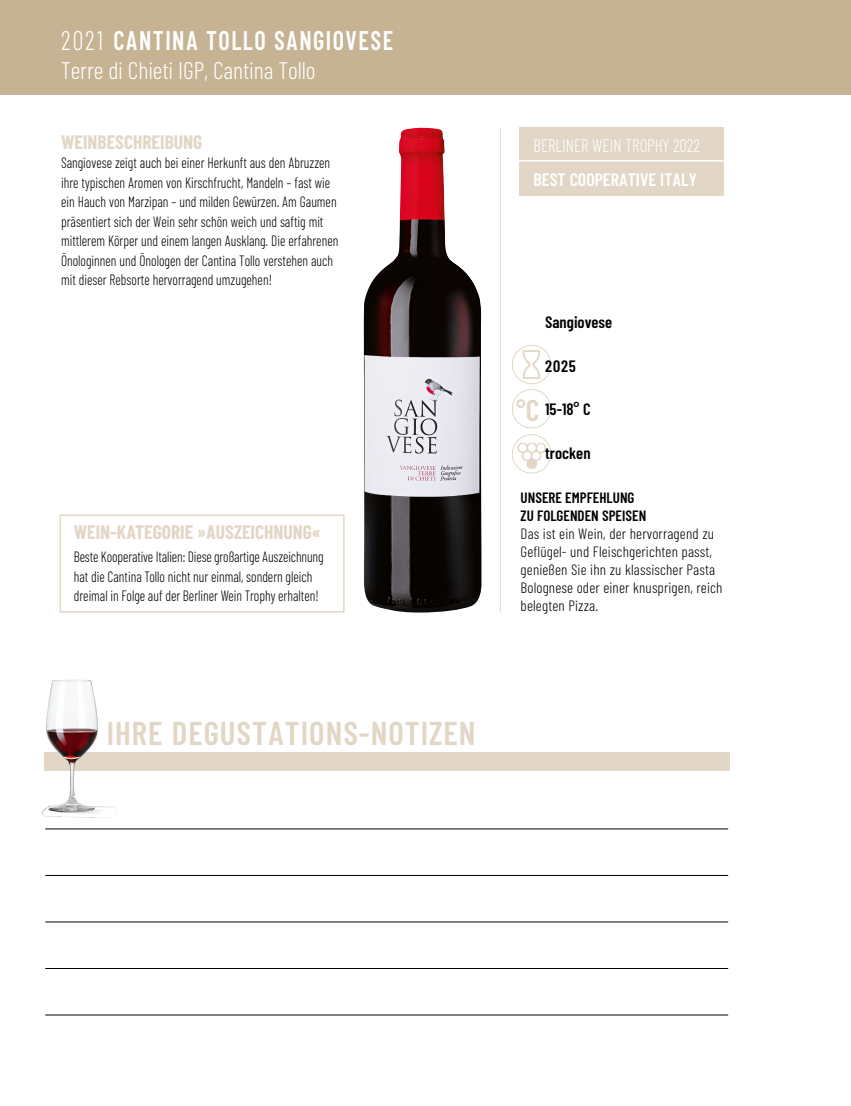
<style>
.page{position:relative;width:851px;height:1106px;background:#fff}
.page>*{position:absolute;margin:0;border:0;box-sizing:border-box;transform-origin:0 0}
.t1{font:600 33px "Barlow Condensed";letter-spacing:.03em;color:#e2d7c6}
.t2{font:600 27px "Barlow Condensed";letter-spacing:.06em;color:#fff;scale:.9 1}
.t3{font:600 27px "Barlow Condensed";color:#e2d7c6}
.t4{font:300 24px "Barlow Condensed";letter-spacing:-.005em;color:#fff}
.t5{font:700 19.5px "Barlow Condensed";color:#e2d7c6}
.t6{font:300 18.15px "Barlow Condensed";color:#fff;scale:.93 1}
.t7{font:600 18px "Barlow Condensed";color:#fff}
.t8{font:600 16.5px "Barlow Condensed";color:#000}
.t9{font:300 15px/19.5px "Barlow Condensed";color:#000;scale:.9 1}
.t10{font:300 15px/18px "Barlow Condensed";color:#000}
.t11{font:600 15px/18px "Barlow Condensed";color:#000}
.s1{font-weight:300}
.s2{font-size:30px}
</style>
<div class="page">
<div style="left:0;top:0;width:850px;height:95px;background:#c6b393"></div>
<img style="left:522px;top:350px;width:19px;height:28px">
<div style="left:512px;top:345px;width:39px;height:39px;border:1px solid #e2d7c6;border-radius:50%"></div>
<img style="left:514px;top:442px;width:34px;height:27px">
<div style="left:512px;top:434px;width:39px;height:39px;border:1px solid #e2d7c6;border-radius:50%"></div>
<div style="left:512px;top:389px;width:39px;height:39px;border:1px solid #e2d7c6;border-radius:50%"></div>
<hr style="left:45px;top:828px;width:683px;height:1px;background:#000">
<hr style="left:45px;top:875px;width:683px;height:1px;background:#000">
<hr style="left:45px;top:921px;width:683px;height:1px;background:#000">
<hr style="left:45px;top:968px;width:683px;height:1px;background:#000">
<hr style="left:45px;top:1014px;width:683px;height:1px;background:#000">
<img style="left:364px;top:128px;width:117px;height:484px">
<div style="left:44px;top:752px;width:685px;height:18px;background:#e2d7c6"></div>
<hr style="left:500px;top:128px;width:1px;height:484px;background:#e2d7c6">
<img style="left:42px;top:679px;width:89px;height:139px">
<div style="left:60px;top:514px;width:284px;height:98px;border:2px solid #e2d7c6"></div>
<div style="left:519px;top:128px;width:204px;height:68px;background:#e2d7c6"></div>
<hr style="left:519px;top:160px;width:204px;height:2px;background:#fff">
<h2 class="t2" style="left:61px;top:23px;width:370px"><span class="s1">2021</span> CANTINA TOLLO SANGIOVESE</h2>
<h3 class="t4" style="left:61px;top:55px;width:256px">Terre di Chieti IGP, Cantina Tollo</h3>
<h3 class="t5" style="left:61px;top:129px;width:143px">WEINBESCHREIBUNG</h3>
<p class="t9" style="left:61px;top:153px;width:309px">Sangiovese zeigt auch bei einer Herkunft aus den Abruzzen ihre typischen Aromen von Kirschfrucht, Mandeln – fast wie ein Hauch von Marzipan – und milden Gewürzen. Am Gaumen präsentiert sich der Wein sehr schön weich und saftig mit mittlerem Körper und einem langen Ausklang. Die erfahrenen Önologinnen und Önologen der Cantina Tollo verstehen auch mit dieser Rebsorte hervorragend umzugehen!</p>
<h3 class="t5" style="left:74px;top:519px;width:248px">WEIN-KATEGORIE »AUSZEICHNUNG«</h3>
<p class="t9" style="left:74px;top:547px;width:279px">Beste Kooperative Italien: Diese großartige Auszeichnung hat die Cantina Tollo nicht nur einmal, sondern gleich dreimal in Folge auf der Berliner Wein Trophy erhalten!</p>
<p class="t6" style="left:533px;top:134px;width:180px">BERLINER WEIN TROPHY 2022</p>
<p class="t7" style="left:533px;top:168px;width:165px">BEST COOPERATIVE ITALY</p>
<p class="t8" style="left:545px;top:312px;width:68px">Sangiovese</p>
<p class="t8" style="left:545px;top:356px;width:32px">2025</p>
<p class="t8" style="left:545px;top:399px;width:47px">15-18° C</p>
<p class="t8" style="left:545px;top:443px;width:47px">trocken</p>
<h2 class="t3" style="left:516px;top:394px;width:25px">°<span class="s2">C</span></h2>
<p class="t11" style="left:520px;top:488px;width:127px">UNSERE EMPFEHLUNG<br>ZU FOLGENDEN SPEISEN</p>
<p class="t10" style="left:520px;top:524px;width:203px">Das ist ein Wein, der hervorragend zu Geflügel- und Fleischgerichten passt, genießen Sie ihn zu klassischer Pasta Bolognese oder einer knusprigen, reich belegten Pizza.</p>
<h1 class="t1" style="left:107px;top:712px;width:370px">IHRE DEGUSTATIONS-NOTIZEN</h1>
</div>
